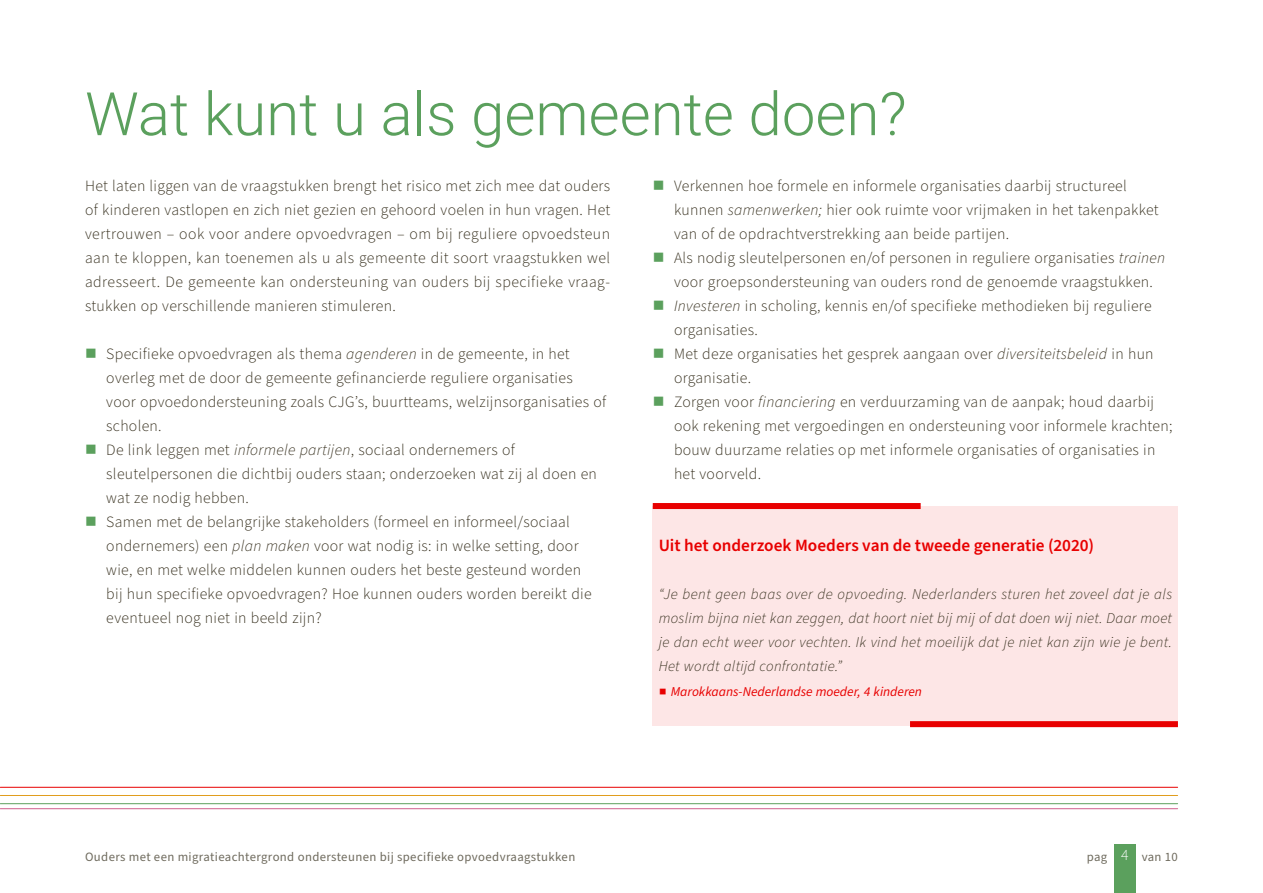
<style>
.page{position:relative;width:1263px;height:893px;background:#fff}
.page>*{position:absolute;margin:0;border:0;box-sizing:border-box;transform-origin:0 0}
._1e_verdeling{font:300 60px "Roboto";color:#5ba05d}
._3e_verdeling{font:600 17.25px "Source Sans Pro";color:#e80000}
.Brood{font:300 15.75px/24px "Source Sans Pro";letter-spacing:.02em;color:#322b19}
.Brood_Italic{font:italic 300 15px/24px "Source Sans Pro";letter-spacing:.02em;color:#322b19;text-align:justify}
.t1{font:italic 13.5px "Source Sans Pro";color:#e80000}
.t2{font:12.75px "Source Sans Pro";letter-spacing:.03em;color:#6f6b5e}
.s1{font-style:italic}
.s2{font-weight:300;font-size:15.75px;color:#fff}
</style>
<div class="page">
<div style="left:653px;top:506px;width:525px;height:219px;background:#fde6e6"></div>
<div style="left:653px;top:503px;width:268px;height:6px;background:#e80000"></div>
<div style="left:910px;top:721px;width:268px;height:6px;background:#e80000"></div>
<hr style="left:0;top:803px;width:1177px;height:1px;background:#5ba05d">
<hr style="left:0;top:795px;width:1177px;height:1px;background:#e19d1e">
<hr style="left:0;top:787px;width:1177px;height:1px;background:#e80000">
<hr style="left:0;top:808px;width:1177px;height:1px;background:#cf5e8c">
<div style="left:1114px;top:844px;width:21px;height:49px;background:#5ba05d"></div>
<p class="_1e_verdeling" style="left:85px;top:72px;width:823px">Wat kunt u als gemeente doen?</p>
<p class="Brood" style="left:674px;top:175px;width:486px">Verkennen hoe formele en informele organisaties daarbij structureel kunnen <span class="s1">samenwerken;</span> hier ook ruimte voor vrijmaken in het takenpakket van of de opdrachtverstrekking aan beide partijen.</p>
<p class="Brood" style="left:674px;top:247px;width:493px">Als nodig sleutelpersonen en/of personen in reguliere organisaties <span class="s1">trainen </span>voor groepsondersteuning van ouders rond de genoemde vraagstukken.</p>
<p class="Brood" style="left:674px;top:295px;width:479px"><span class="s1">Investeren</span> in scholing, kennis en/of specifieke methodieken bij reguliere organisaties.</p>
<p class="Brood" style="left:674px;top:343px;width:481px">Met deze organisaties het gesprek aangaan over <span class="s1">diversiteitsbeleid</span> in hun organisatie.</p>
<p class="Brood" style="left:674px;top:391px;width:500px">Zorgen voor <span class="s1">financiering</span> en verduurzaming van de aanpak; houd daarbij ook rekening met vergoedingen en ondersteuning voor informele krachten; bouw duurzame relaties op met informele organisaties of organisaties in het voorveld.</p>
<p class="Brood" style="left:85px;top:175px;width:527px;text-align:justify">Het laten liggen van de vraagstukken brengt het risico met zich mee dat ouders of kinderen vastlopen en zich niet gezien en gehoord voelen in hun vragen. Het vertrouwen – ook voor andere opvoedvragen – om bij reguliere opvoedsteun aan te kloppen, kan toenemen als u als gemeente dit soort vraagstukken wel adresseert. De gemeente kan ondersteuning van ouders bij specifieke vraag&shy;stukken op verschillende manieren stimuleren.</p>
<p class="Brood" style="left:106px;top:343px;width:501px">Specifieke opvoedvragen als thema <span class="s1">agenderen</span> in de gemeente, in het overleg met de door de gemeente gefinancierde reguliere organisaties<br>voor opvoedondersteuning zoals CJG’s, buurtteams, welzijnsorganisaties of scholen.</p>
<p class="Brood" style="left:106px;top:439px;width:492px">De link leggen met <span class="s1">informele partijen</span>, sociaal ondernemers of sleutelpersonen die dichtbij ouders staan; onderzoeken wat zij al doen en wat ze nodig hebben.</p>
<p class="Brood" style="left:106px;top:511px;width:487px">Samen met de belangrijke stakeholders (formeel en informeel/sociaal ondernemers) een <span class="s1">plan maken</span> voor wat nodig is: in welke setting, door wie, en met welke middelen kunnen ouders het beste gesteund worden bij hun specifieke opvoedvragen? Hoe kunnen ouders worden bereikt die eventueel nog niet in beeld zijn?</p>
<p class="_3e_verdeling" style="left:659px;top:534px;width:437px">Uit het onderzoek Moeders van de tweede generatie (2020)</p>
<p class="Brood_Italic" style="left:659px;top:583px;width:515px">“Je bent geen baas over de opvoeding. Nederlanders sturen het zoveel dat je als moslim bijna niet kan zeggen, dat hoort niet bij mij of dat doen wij niet. Daar moet je dan echt weer voor vechten. Ik vind het moeilijk dat je niet kan zijn wie je bent.<br>Het wordt altijd confrontatie.”</p>
<p class="t1" style="left:659px;top:682px;width:265px">■ Marokkaans-Nederlandse moeder, 4 kinderen</p>
<p class="t2" style="left:85px;top:848px;width:492px">Ouders met een migratieachtergrond ondersteunen bij specifieke opvoedvraagstukken</p>
<p class="t2" style="left:1087px;top:848px;width:93px">pag <span class="s2">4</span> van 10</p>
</div>
